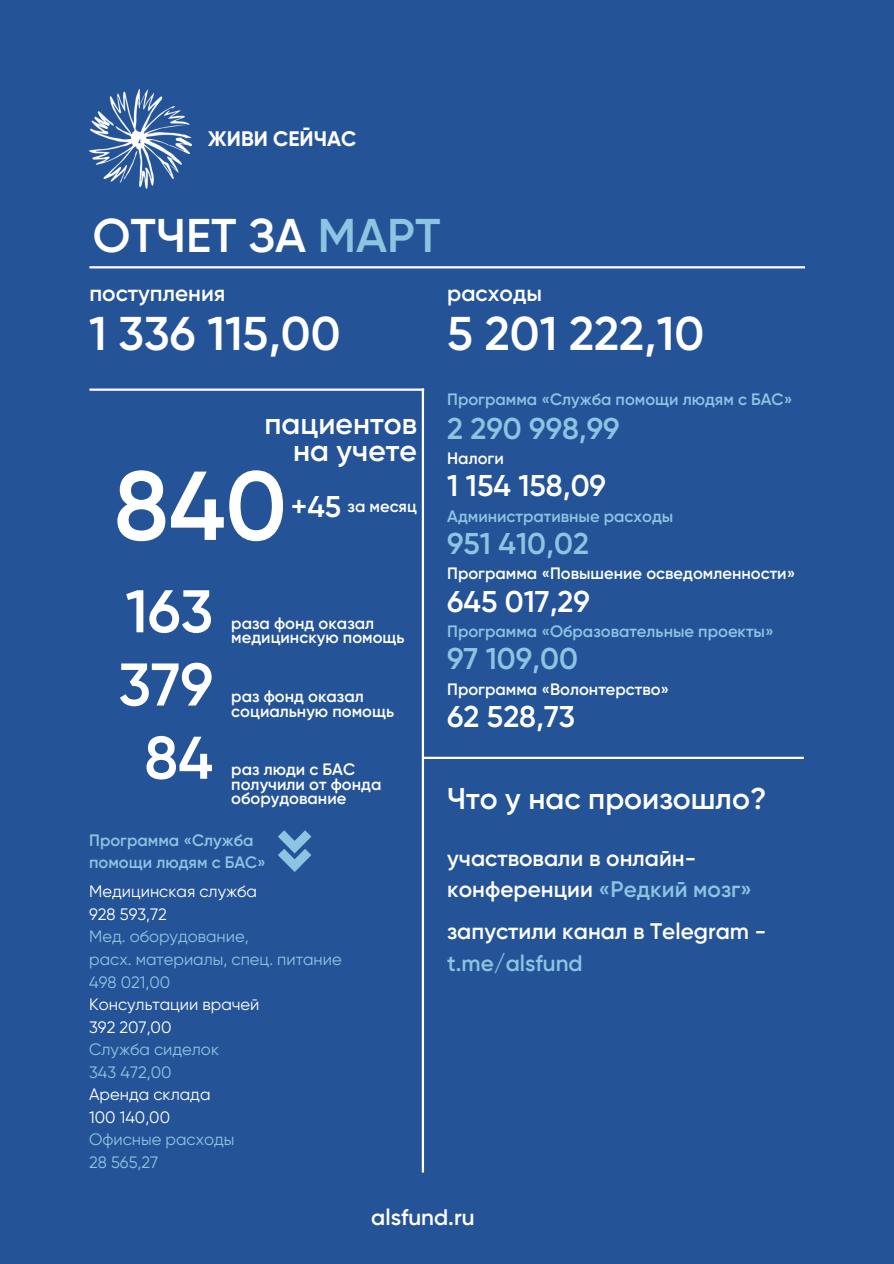
<style>
.page{position:relative;width:894px;height:1264px;background:#fff}
.page>*{position:absolute;margin:0;border:0;box-sizing:border-box;transform-origin:0 0}
.t1{font:600 97.5px "Gilroy";color:#fff}
.t2{font:600 60px/73.2px "Gilroy";color:#fff;text-align:center}
.t3{font:600 47.25px "Gilroy";color:#fff}
.t4{font:600 30px/27px "Gilroy";color:#fff;text-align:right}
.t5{font:600 30px "Gilroy";color:#8bc5e1}
.t6{font:600 22.5px/31.5px "Gilroy";color:#fff}
.t7{font:600 22.5px "Gilroy";color:#8bc5e1}
.t8{font:700 21px "Gilroy";color:#fff}
.t9{font:600 16.5px/14.7px "Gilroy";color:#fff}
.t10{font:600 16.5px/22.5px "Gilroy";color:#8bc5e1}
.t11{font:16.5px/22.5px "Gilroy";color:#8bc5e1}
.t12{font:16.5px/22.5px "Gilroy";color:#fff}
.s1{color:#8bc5e1}
.s2{font-size:30px}
</style>
<div class="page">
<div style="left:0;top:0;width:893px;height:1263px;background:#245497"></div>
<img style="left:89px;top:89px;width:103px;height:99px">
<hr style="left:89px;top:266px;width:715px;height:2px;background:#fff">
<hr style="left:89px;top:388px;width:335px;height:3px;background:#fff">
<hr style="left:423px;top:756px;width:380px;height:3px;background:#fff">
<hr style="left:421px;top:388px;width:3px;height:784px;background:#fff">
<svg style="left:278px;top:830px;width:33px;height:42px"></svg>
<p class="t8" style="left:208px;top:126px;width:150px">ЖИВИ СЕЙЧАС</p>
<h3 class="t3" style="left:93px;top:208px;width:349px">ОТЧЕТ ЗА <span class="s1">МАРТ</span></h3>
<h3 class="t6" style="left:89px;top:278px;width:137px">поступления</h3>
<h3 class="t6" style="left:447px;top:278px;width:96px">расходы</h3>
<h3 class="t3" style="left:89px;top:306px;width:253px">1 336 115,00</h3>
<h3 class="t4" style="left:264px;top:410px;width:154px">пациентов на учете</h3>
<p class="t9" style="left:291px;top:499px;width:128px"><span class="s2">+45</span> за месяц</p>
<h1 class="t1" style="left:114px;top:448px;width:174px">840</h1>
<h2 class="t2" style="left:118px;top:575px;width:96px">163<br>379<br>84</h2>
<p class="t9" style="left:231px;top:615px;width:175px">раза фонд оказал медицинскую помощь</p>
<p class="t9" style="left:231px;top:689px;width:164px">раз фонд оказал социальную помощь</p>
<p class="t9" style="left:231px;top:762px;width:151px">раз люди с БАС получили от фонда оборудование</p>
<p class="t10" style="left:89px;top:828px;width:178px">Программа «Служба помощи людям с БАС»</p>
<p class="t12" style="left:89px;top:880px;width:169px">Медицинская служба<br>928 593,72</p>
<p class="t11" style="left:89px;top:925px;width:254px">Мед. оборудование,<br>расх. материалы, спец. питание<br>498 021,00</p>
<p class="t12" style="left:89px;top:993px;width:172px">Консультации врачей<br>392 207,00</p>
<p class="t11" style="left:89px;top:1038px;width:131px">Служба сиделок<br>343 472,00</p>
<p class="t12" style="left:89px;top:1083px;width:123px">Аренда склада<br>100 140,00</p>
<p class="t11" style="left:89px;top:1128px;width:147px">Офисные расходы<br>28 565,27</p>
<h3 class="t3" style="left:447px;top:306px;width:258px">5 201 222,10</h3>
<p class="t10" style="left:447px;top:388px;width:346px">Программа «Служба помощи людям с БАС»</p>
<h3 class="t5" style="left:447px;top:410px;width:174px">2 290 998,99</h3>
<p class="t9" style="left:447px;top:451px;width:58px">Налоги</p>
<h3 class="t4" style="left:447px;top:472px;width:160px">1 154 158,09</h3>
<p class="t10" style="left:447px;top:504px;width:227px">Административные расходы</p>
<h3 class="t5" style="left:447px;top:526px;width:143px">951 410,02</h3>
<p class="t9" style="left:447px;top:566px;width:349px">Программа «Повышение осведомленности»</p>
<h3 class="t4" style="left:447px;top:588px;width:144px">645 017,29</h3>
<p class="t10" style="left:447px;top:620px;width:328px">Программа «Образовательные проекты»</p>
<h3 class="t5" style="left:447px;top:641px;width:132px">97 109,00</h3>
<p class="t9" style="left:447px;top:681px;width:223px">Программа «Волонтерство»</p>
<h3 class="t4" style="left:447px;top:703px;width:129px">62 528,73</h3>
<h3 class="t4" style="left:447px;top:785px;width:320px">Что у нас произошло?</h3>
<h3 class="t6" style="left:447px;top:842px;width:306px">участвовали в онлайн&shy;конференции <span class="s1">«Редкий мозг»</span></h3>
<h3 class="t6" style="left:447px;top:916px;width:320px">запустили канал в Telegram -</h3>
<h3 class="t7" style="left:447px;top:949px;width:137px">t.me/alsfund</h3>
<h3 class="t6" style="left:371px;top:1201px;width:105px">alsfund.ru</h3>
</div>
